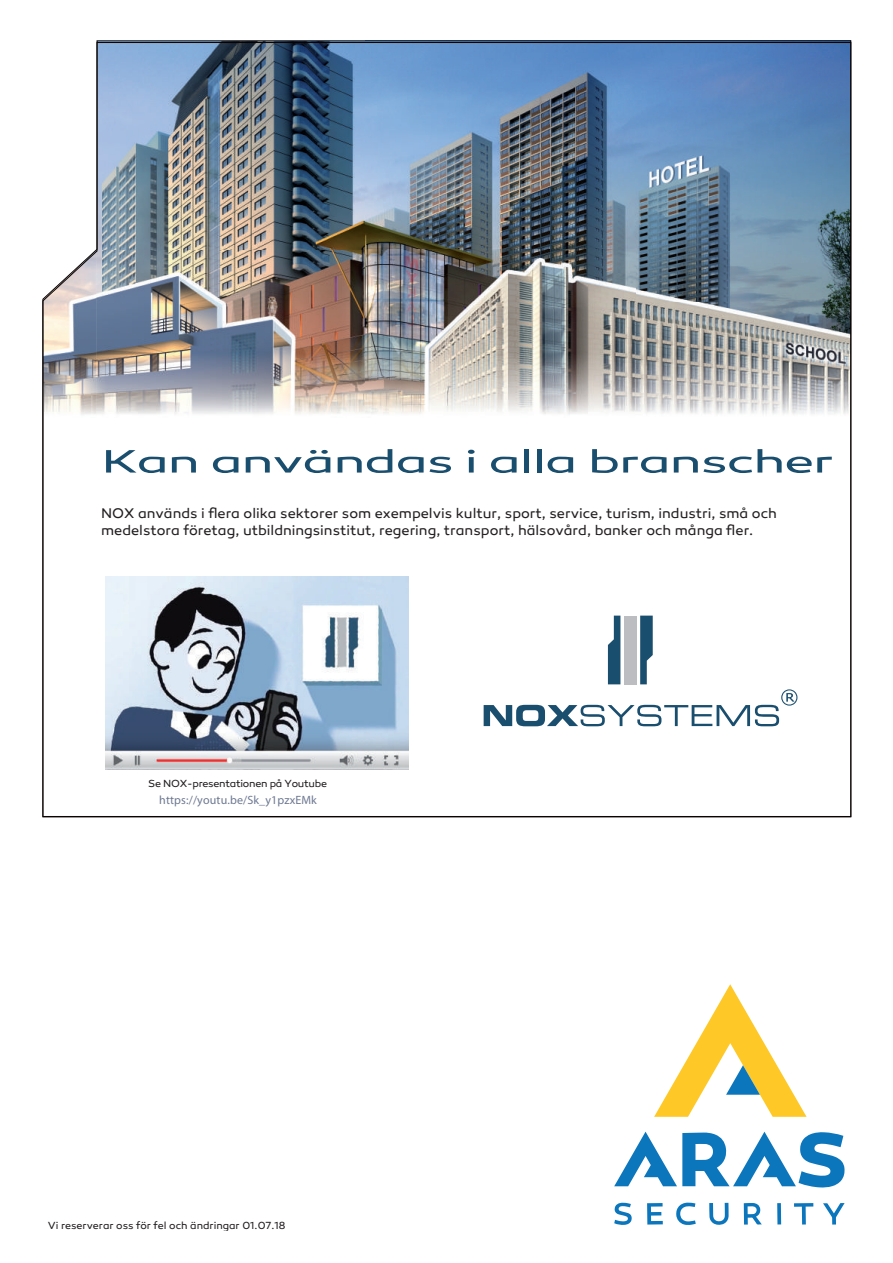
<style>
.page{position:relative;width:893px;height:1263px;background:#fff}
.page>*{position:absolute;margin:0;border:0;box-sizing:border-box;transform-origin:0 0}
.t1{font:33px "Canaro";letter-spacing:-.025em;color:#1a4e6e;scale:1.6 1}
.t2{font:14.25px/17.1px "Canaro";color:#231f20}
.t3{font:12px "Myriad Pro";letter-spacing:.01em;color:#6d7891}
.t4{font:10.5px "Canaro";color:#231f20}
.t5{font:10.5px "Canaro";letter-spacing:-.025em;color:#231f20}
</style>
<div class="page">
<img style="left:42px;top:42px;width:810px;height:775px">
<svg style="left:484px;top:616px;width:313px;height:110px"></svg>
<img style="left:105px;top:577px;width:303px;height:192px">
<svg style="left:647px;top:1203px;width:16px;height:21px"></svg>
<svg style="left:614px;top:1202px;width:18px;height:23px"></svg>
<svg style="left:709px;top:1203px;width:20px;height:22px"></svg>
<svg style="left:676px;top:1202px;width:20px;height:23px"></svg>
<svg style="left:823px;top:1203px;width:22px;height:21px"></svg>
<svg style="left:794px;top:1203px;width:19px;height:21px"></svg>
<svg style="left:777px;top:1203px;width:4px;height:21px"></svg>
<svg style="left:744px;top:1203px;width:18px;height:22px"></svg>
<svg style="left:614px;top:1132px;width:231px;height:55px"></svg>
<svg style="left:654px;top:984px;width:152px;height:133px"></svg>
<h1 class="t1" style="left:101px;top:442px;width:459px">Kan användas i alla branscher</h1>
<p class="t2" style="left:101px;top:504px;width:677px">NOX används i flera olika sektorer som exempelvis kultur, sport, service, turism, industri, små och medelstora företag, utbildningsinstitut, regering, transport, hälsovård, banker och många fler.</p>
<p class="t5" style="left:148px;top:777px;width:180px">Se NOX-presentationen på Youtube</p>
<p class="t3" style="left:159px;top:792px;width:159px">https://youtu.be/Sk_y1pzxEMk</p>
<p class="t4" style="left:48px;top:1219px;width:239px">Vi reserverar oss för fel och ändringar 01.07.18</p>
</div>
